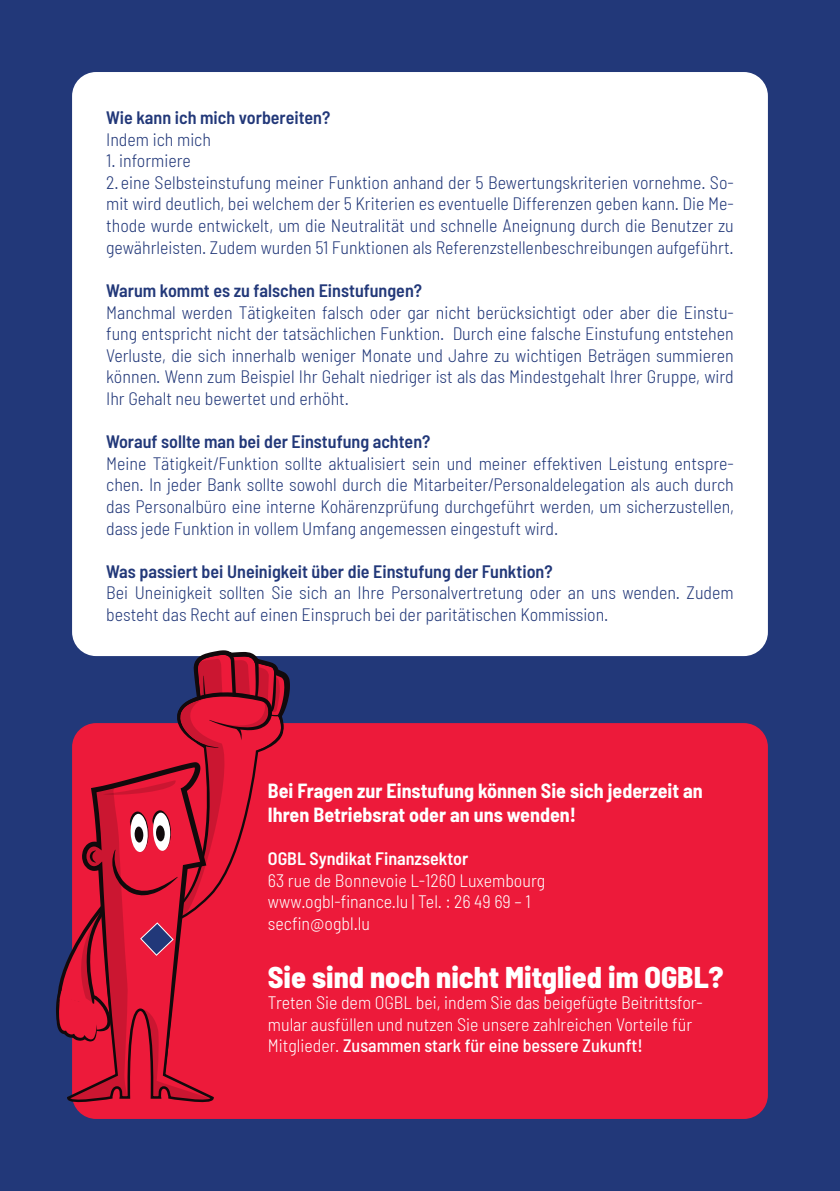
<style>
.page{position:relative;width:840px;height:1191px;background:#fff}
.page>*{position:absolute;margin:0;border:0;box-sizing:border-box;transform-origin:0 0}
.t1{font:800 semi-condensed 30px "Barlow";color:#fff}
.t2{font:700 semi-condensed 20px/24px "Barlow";color:#fff}
.t3{font:300 semi-condensed 18px/21.6px "Barlow";color:#223879;text-align:justify}
.t4{font:300 semi-condensed 18px/21.6px "Barlow";color:#fff}
.t5{font:600 semi-condensed 18px "Barlow";color:#223879}
.t6{font:600 semi-condensed 18px "Barlow";color:#fff}
.s1{font-weight:500}
</style>
<div class="page">
<div style="left:0;top:0;width:839px;height:1191px;background:#223879"></div>
<div style="left:72px;top:72px;width:695px;height:584px;background:#fff;border-radius:24px"></div>
<div style="left:72px;top:723px;width:695px;height:396px;background:#ed1a3a;border-radius:24px"></div>
<svg style="left:56px;top:650px;width:234px;height:450px"></svg>
<p class="t5" style="left:106px;top:106px;width:225px">Wie kann ich mich vorbereiten?</p>
<p class="t3" style="left:106px;top:128px;width:106px">Indem ich mich</p>
<p class="t3" style="left:106px;top:149px;width:86px">1. informiere</p>
<p class="t3" style="left:106px;top:171px;width:629px">2. eine Selbsteinstufung meiner Funktion anhand der 5 Bewertungskriterien vornehme. So&shy;mit wird deutlich, bei welchem der 5 Kriterien es eventuelle Differenzen geben kann. Die Me&shy;thode wurde entwickelt, um die Neutralität und schnelle Aneignung durch die Benutzer zu gewährleisten. Zudem wurden 51 Funktionen als Referenzstellenbeschreibungen aufgeführt.</p>
<p class="t5" style="left:106px;top:279px;width:317px">Warum kommt es zu falschen Einstufungen?</p>
<p class="t3" style="left:106px;top:301px;width:629px">Manchmal werden Tätigkeiten falsch oder gar nicht berücksichtigt oder aber die Einstu&shy;fung entspricht nicht der tatsächlichen Funktion. Durch eine falsche Einstufung entstehen Verluste, die sich innerhalb weniger Monate und Jahre zu wichtigen Beträgen summieren können. Wenn zum Beispiel Ihr Gehalt niedriger ist als das Mindestgehalt Ihrer Gruppe, wird Ihr Gehalt neu bewertet und erhöht.</p>
<p class="t5" style="left:106px;top:430px;width:325px">Worauf sollte man bei der Einstufung achten?</p>
<p class="t3" style="left:106px;top:452px;width:629px">Meine Tätigkeit/Funktion sollte aktualisiert sein und meiner effektiven Leistung entspre&shy;chen. In jeder Bank sollte sowohl durch die Mitarbeiter/Personaldelegation als auch durch das Personalbüro eine interne Kohärenzprüfung durchgeführt werden, um sicherzustellen, dass jede Funktion in vollem Umfang angemessen eingestuft wird.</p>
<p class="t5" style="left:106px;top:560px;width:448px">Was passiert bei Uneinigkeit über die Einstufung der Funktion?</p>
<p class="t3" style="left:106px;top:581px;width:629px">Bei Uneinigkeit sollten Sie sich an Ihre Personalvertretung oder an uns wenden. Zudem besteht das Recht auf einen Einspruch bei der paritätischen Kommission.</p>
<p class="t2" style="left:268px;top:778px;width:436px">Bei Fragen zur Einstufung können Sie sich jederzeit an<br>Ihren Betriebsrat oder an uns wenden!</p>
<p class="t6" style="left:268px;top:847px;width:202px">OGBL Syndikat Finanzsektor</p>
<p class="t4" style="left:268px;top:869px;width:278px">63 rue de Bonnevoie L-1260 Luxembourg</p>
<p class="t4" style="left:268px;top:890px;width:264px">www.ogbl-finance.lu | Tel. : 26 49 69 – 1 secfin@ogbl.lu</p>
<p class="t1" style="left:268px;top:958px;width:457px">Sie sind noch nicht Mitglied im OGBL?</p>
<p class="t4" style="left:268px;top:991px;width:436px">Treten Sie dem OGBL bei, indem Sie das beigefügte Beitrittsfor&shy;mular ausfüllen und nutzen Sie unsere zahlreichen Vorteile für<br>Mitglieder. <span class="s1">Zusammen stark für eine bessere Zukunft!</span></p>
</div>
